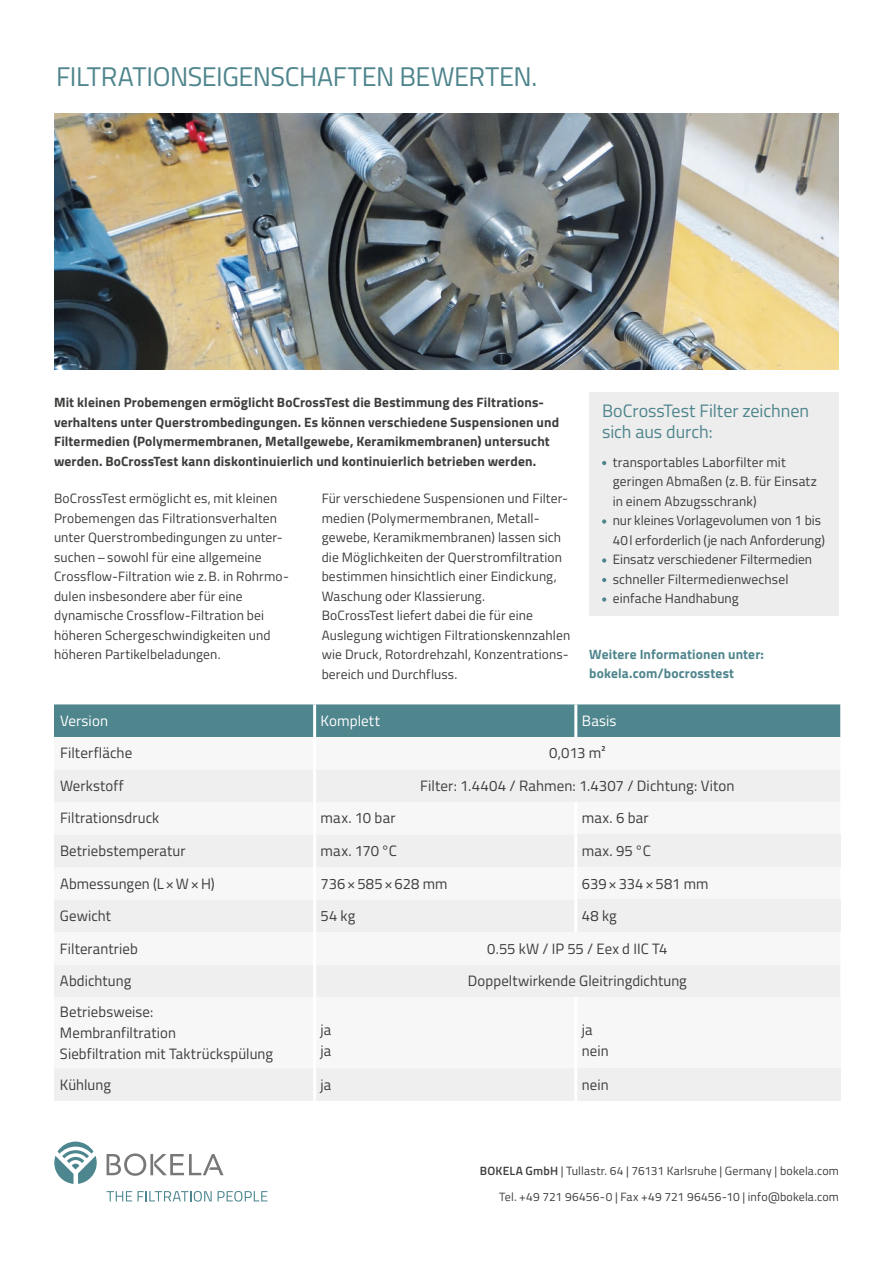
<style>
.page{position:relative;width:893px;height:1263px;background:#fff}
.page>*{position:absolute;margin:0;border:0;box-sizing:border-box;transform-origin:0 0}
.t1{font:27px "Titillium Web";letter-spacing:-.015em;color:#4f858d}
.t2{font:18px/21px "Titillium Web";letter-spacing:-.005em;color:#4f858d}
.t3{font:15px/21px "Titillium Web";letter-spacing:.005em;color:#3d3d3c}
.t4{font:15px "Titillium Web";letter-spacing:.005em;color:#fff}
.t5{font:13.5px/19.5px "Titillium Web";letter-spacing:.01em;color:#3d3d3c}
.t6{font:700 13.5px/19.5px "Titillium Web";letter-spacing:.01em;color:#3d3d3c}
.t7{font:700 13.5px/19.5px "Titillium Web";letter-spacing:.01em;color:#4f858d}
.t8{font:12px "Titillium Web";letter-spacing:.01em;color:#3d3d3c}
.s1{font-weight:600}
</style>
<div class="page">
<div style="left:54px;top:704px;width:786px;height:33px;background:#4f858d"></div>
<div style="left:54px;top:769px;width:786px;height:98px;background:#efefef"></div>
<div style="left:576px;top:834px;width:264px;height:33px;background:#efefef"></div>
<div style="left:54px;top:900px;width:520px;height:32px;background:#efefef"></div>
<div style="left:576px;top:899px;width:264px;height:33px;background:#efefef"></div>
<div style="left:54px;top:965px;width:786px;height:32px;background:#efefef"></div>
<div style="left:576px;top:997px;width:264px;height:71px;background:#f7f7f7"></div>
<div style="left:54px;top:1068px;width:520px;height:33px;background:#efefef"></div>
<div style="left:576px;top:1068px;width:264px;height:33px;background:#efefef"></div>
<hr style="left:313px;top:769px;width:3px;height:33px;background:#fff">
<hr style="left:313px;top:802px;width:3px;height:32px;background:#fff">
<hr style="left:574px;top:802px;width:3px;height:32px;background:#fff">
<hr style="left:313px;top:834px;width:3px;height:33px;background:#fff">
<hr style="left:574px;top:834px;width:3px;height:33px;background:#fff">
<hr style="left:313px;top:899px;width:3px;height:33px;background:#fff">
<hr style="left:574px;top:899px;width:3px;height:33px;background:#fff">
<hr style="left:313px;top:965px;width:3px;height:32px;background:#fff">
<hr style="left:574px;top:997px;width:3px;height:71px;background:#fff">
<hr style="left:313px;top:1068px;width:3px;height:33px;background:#fff">
<hr style="left:574px;top:1068px;width:3px;height:33px;background:#fff">
<hr style="left:313px;top:704px;width:3px;height:33px;background:#fff">
<hr style="left:574px;top:704px;width:3px;height:33px;background:#fff">
<div style="left:589px;top:392px;width:250px;height:224px;background:#ededed"></div>
<svg style="left:602px;top:461px;width:4px;height:4px"></svg>
<svg style="left:602px;top:519px;width:4px;height:5px"></svg>
<svg style="left:602px;top:558px;width:4px;height:5px"></svg>
<svg style="left:602px;top:578px;width:4px;height:4px"></svg>
<svg style="left:602px;top:597px;width:4px;height:5px"></svg>
<img style="left:54px;top:113px;width:785px;height:257px">
<svg style="left:54px;top:1141px;width:43px;height:43px"></svg>
<svg style="left:107px;top:1153px;width:39px;height:23px"></svg>
<hr style="left:150px;top:1154px;width:3px;height:21px;background:#78787b">
<svg style="left:154px;top:1154px;width:69px;height:21px"></svg>
<svg style="left:106px;top:1191px;width:106px;height:10px"></svg>
<svg style="left:218px;top:1191px;width:49px;height:10px"></svg>
<h1 class="t1" style="left:56px;top:56px;width:483px">FILTRATIONSEIGENSCHAFTEN BEWERTEN.</h1>
<p class="t6" style="left:54px;top:392px;width:507px">Mit kleinen Probemengen ermöglicht BoCrossTest die Bestimmung des Filtrations&shy;verhaltens unter Querstrombedingungen. Es können verschiedene Suspensionen und Filtermedien (Polymermembranen, Metallgewebe, Keramikmembranen) untersucht werden. BoCrossTest kann diskontinuierlich und kontinuierlich betrieben werden.</p>
<h2 class="t2" style="left:602px;top:399px;width:209px">BoCrossTest Filter zeichnen sich aus durch:</h2>
<p class="t5" style="left:613px;top:451px;width:214px">transportables Laborfilter mit geringen Abmaßen (z.B. für Einsatz in einem Abzugsschrank)<br>nur kleines Vorlagevolumen von 1 bis<br>40l erforderlich (je nach Anforderung)<br>Einsatz verschiedener Filtermedien schneller Filtermedienwechsel einfache Handhabung</p>
<p class="t5" style="left:54px;top:488px;width:235px">BoCrossTest ermöglicht es, mit kleinen Probemengen das Filtrationsverhalten unter Querstrombedingungen zu unter&shy;suchen–sowohl für eine allgemeine Crossflow-Filtration wie z.B. in Rohrmo&shy;dulen insbesondere aber für eine dynamische Crossflow-Filtration bei höheren Schergeschwindigkeiten und höheren Partikelbeladungen.</p>
<p class="t5" style="left:322px;top:488px;width:250px">Für verschiedene Suspensionen und Filter&shy;medien (Polymermembranen, Metall&shy;gewebe, Keramikmembranen) lassen sich die Möglichkeiten der Querstromfiltration bestimmen hinsichtlich einer Eindickung, Waschung oder Klassierung.<br>BoCrossTest liefert dabei die für eine Auslegung wichtigen Filtrationskennzahlen wie Druck, Rotordrehzahl, Konzentrations&shy;bereich und Durchfluss.</p>
<p class="t7" style="left:589px;top:644px;width:176px">Weitere Informationen unter: bokela.com/bocrosstest</p>
<p class="t4" style="left:60px;top:710px;width:50px">Version</p>
<p class="t4" style="left:321px;top:710px;width:61px">Komplett</p>
<p class="t4" style="left:582px;top:710px;width:36px">Basis</p>
<p class="t3" style="left:60px;top:742px;width:74px">Filterfläche</p>
<p class="t3" style="left:549px;top:742px;width:58px">0,013 m²</p>
<p class="t3" style="left:60px;top:774px;width:65px">Werkstoff</p>
<p class="t3" style="left:420px;top:774px;width:316px">Filter: 1.4404 / Rahmen: 1.4307 / Dichtung: Viton</p>
<p class="t3" style="left:60px;top:807px;width:101px">Filtrationsdruck</p>
<p class="t3" style="left:321px;top:807px;width:77px">max. 10 bar</p>
<p class="t3" style="left:582px;top:807px;width:68px">max. 6 bar</p>
<p class="t3" style="left:60px;top:839px;width:127px">Betriebstemperatur</p>
<p class="t3" style="left:321px;top:839px;width:78px">max. 170°C</p>
<p class="t3" style="left:582px;top:839px;width:71px">max. 95°C</p>
<p class="t3" style="left:60px;top:872px;width:156px">Abmessungen (L×W×H)</p>
<p class="t3" style="left:321px;top:872px;width:128px">736×585×628 mm</p>
<p class="t3" style="left:582px;top:872px;width:128px">639×334×581 mm</p>
<p class="t3" style="left:60px;top:904px;width:53px">Gewicht</p>
<p class="t3" style="left:321px;top:904px;width:36px">54 kg</p>
<p class="t3" style="left:582px;top:904px;width:37px">48 kg</p>
<p class="t3" style="left:60px;top:937px;width:79px">Filterantrieb</p>
<p class="t3" style="left:487px;top:937px;width:182px">0.55 kW / IP 55 / Eex d IIC T4</p>
<p class="t3" style="left:60px;top:969px;width:73px">Abdichtung</p>
<p class="t3" style="left:468px;top:969px;width:220px">Doppeltwirkende Gleitringdichtung</p>
<p class="t3" style="left:60px;top:1000px;width:215px">Betriebsweise:<br>Membranfiltration<br>Siebfiltration mit Taktrückspülung</p>
<p class="t3" style="left:321px;top:1018px;width:12px">ja ja</p>
<p class="t3" style="left:582px;top:1018px;width:28px">ja nein</p>
<p class="t3" style="left:60px;top:1073px;width:52px">Kühlung</p>
<p class="t3" style="left:321px;top:1073px;width:12px">ja</p>
<p class="t3" style="left:582px;top:1073px;width:28px">nein</p>
<p class="t8" style="left:480px;top:1162px;width:360px"><span class="s1">BOKELA GmbH</span> | Tullastr. 64 | 76131 Karlsruhe | Germany | bokela.com</p>
<p class="t8" style="left:499px;top:1188px;width:341px">Tel. +49 721 96456-0 | Fax +49 721 96456-10 | info@bokela.com</p>
</div>
